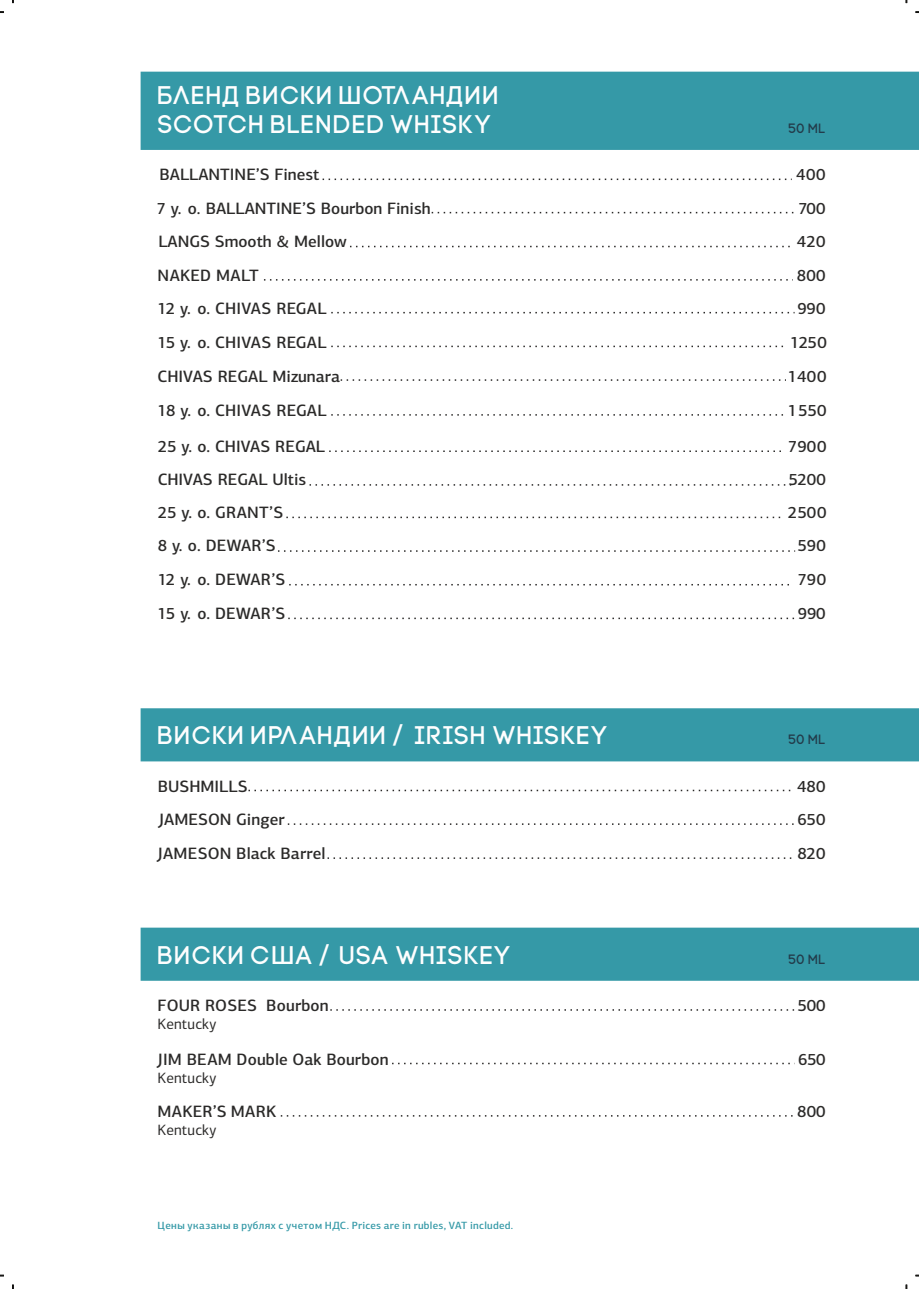
<style>
.page{position:relative;width:919px;height:1289px;background:#fff}
.page>*{position:absolute;margin:0;border:0;box-sizing:border-box;transform-origin:0 0}
.t1{font:25.5px/28.5px "Code Pro";letter-spacing:.035em;color:#fefefe}
.t2{font:500 16.5px "PF Agora Sans Pro";color:#2b2a29}
.t3{font:500 16.5px "PF Agora Sans Pro";letter-spacing:.02em;color:#2b2a29}
.t4{font:15px "PF Agora Sans Pro";letter-spacing:.015em;color:#2b2a29}
.t5{font:13.5px "Code Pro";letter-spacing:.03em;color:#233c4b}
.t6{font:500 10.5px "PF Agora Sans Pro";letter-spacing:.03em;color:#3599a7}
</style>
<div class="page">
<svg style="left:322px;top:178px;width:470px;height:3px"></svg>
<svg style="left:431px;top:211px;width:363px;height:3px"></svg>
<div style="left:141px;top:927px;width:777px;height:53px;background:#3599a7"></div>
<div style="left:141px;top:708px;width:777px;height:53px;background:#3599a7"></div>
<div style="left:141px;top:72px;width:777px;height:78px;background:#3599a7"></div>
<svg style="left:350px;top:245px;width:440px;height:3px"></svg>
<svg style="left:263px;top:279px;width:530px;height:2px"></svg>
<svg style="left:331px;top:311px;width:464px;height:3px"></svg>
<svg style="left:331px;top:345px;width:453px;height:3px"></svg>
<svg style="left:331px;top:414px;width:452px;height:2px"></svg>
<svg style="left:286px;top:516px;width:495px;height:3px"></svg>
<svg style="left:278px;top:550px;width:518px;height:2px"></svg>
<svg style="left:289px;top:584px;width:500px;height:2px"></svg>
<svg style="left:288px;top:617px;width:507px;height:3px"></svg>
<svg style="left:248px;top:789px;width:543px;height:3px"></svg>
<svg style="left:327px;top:857px;width:465px;height:2px"></svg>
<svg style="left:330px;top:1009px;width:465px;height:2px"></svg>
<svg style="left:392px;top:1062px;width:403px;height:2px"></svg>
<svg style="left:280px;top:1115px;width:513px;height:2px"></svg>
<svg style="left:340px;top:379px;width:446px;height:2px"></svg>
<svg style="left:287px;top:823px;width:507px;height:2px"></svg>
<svg style="left:329px;top:450px;width:452px;height:2px"></svg>
<svg style="left:309px;top:484px;width:483px;height:2px"></svg>
<h1 class="t1" style="left:158px;top:84px;width:342px">БЛЕНД ВИСКИ ШОТЛАНДИИ<br>SCOTCH BLENDED WHISKY</h1>
<p class="t5" style="left:788px;top:123px;width:39px">50 ML</p>
<p class="t2" style="left:159px;top:167px;width:161px">BALLANTINE’S Finest</p>
<p class="t2" style="left:796px;top:167px;width:31px">400</p>
<p class="t2" style="left:156px;top:201px;width:275px">7 y. o. BALLANTINE’S Bourbon Finish</p>
<p class="t2" style="left:798px;top:201px;width:29px">700</p>
<p class="t2" style="left:158px;top:235px;width:190px">LANGS Smooth &amp; Mellow</p>
<p class="t2" style="left:796px;top:235px;width:30px">420</p>
<p class="t3" style="left:158px;top:268px;width:103px">NAKED MALT</p>
<p class="t2" style="left:796px;top:268px;width:30px">800</p>
<p class="t2" style="left:158px;top:302px;width:170px">12 y. o. CHIVAS REGAL</p>
<p class="t2" style="left:797px;top:302px;width:30px">990</p>
<p class="t2" style="left:158px;top:335px;width:170px">15 y. o. CHIVAS REGAL</p>
<p class="t2" style="left:790px;top:335px;width:38px">1250</p>
<p class="t2" style="left:158px;top:369px;width:184px">CHIVAS REGAL Mizunara</p>
<p class="t2" style="left:787px;top:369px;width:40px">1400</p>
<p class="t2" style="left:158px;top:404px;width:170px">18 y. o. CHIVAS REGAL</p>
<p class="t2" style="left:787px;top:404px;width:40px">1550</p>
<p class="t2" style="left:158px;top:439px;width:169px">25 y. o. CHIVAS REGAL</p>
<p class="t2" style="left:787px;top:439px;width:40px">7900</p>
<p class="t2" style="left:158px;top:473px;width:150px">CHIVAS REGAL Ultis</p>
<p class="t2" style="left:788px;top:473px;width:39px">5200</p>
<p class="t2" style="left:158px;top:505px;width:127px">25 y. o. GRANT’S</p>
<p class="t2" style="left:787px;top:505px;width:40px">2500</p>
<p class="t2" style="left:158px;top:539px;width:120px">8 y. o. DEWAR’S</p>
<p class="t2" style="left:797px;top:539px;width:30px">590</p>
<p class="t2" style="left:158px;top:572px;width:129px">12 y. o. DEWAR’S</p>
<p class="t2" style="left:797px;top:572px;width:30px">790</p>
<p class="t2" style="left:158px;top:606px;width:129px">15 y. o. DEWAR’S</p>
<p class="t2" style="left:797px;top:606px;width:29px">990</p>
<h1 class="t1" style="left:158px;top:723px;width:451px">ВИСКИ ИРЛАНДИИ / IRISH WHISKEY</h1>
<p class="t5" style="left:788px;top:734px;width:39px">50 ML</p>
<p class="t2" style="left:158px;top:779px;width:91px">BUSHMILLS</p>
<p class="t2" style="left:797px;top:779px;width:30px">480</p>
<p class="t2" style="left:159px;top:813px;width:127px">JAMESON Ginger</p>
<p class="t2" style="left:797px;top:813px;width:30px">650</p>
<p class="t2" style="left:158px;top:847px;width:169px">JAMESON Black Barrel</p>
<p class="t2" style="left:797px;top:847px;width:30px">820</p>
<h1 class="t1" style="left:158px;top:943px;width:355px">ВИСКИ США / USA WHISKEY</h1>
<p class="t5" style="left:788px;top:953px;width:39px">50 ML</p>
<p class="t2" style="left:157px;top:998px;width:173px">FOUR ROSES Bourbon</p>
<p class="t2" style="left:797px;top:998px;width:30px">500</p>
<p class="t4" style="left:158px;top:1017px;width:60px">Kentucky</p>
<p class="t2" style="left:158px;top:1052px;width:232px">JIM BEAM Double Oak Bourbon</p>
<p class="t2" style="left:798px;top:1052px;width:29px">650</p>
<p class="t4" style="left:158px;top:1071px;width:60px">Kentucky</p>
<p class="t3" style="left:158px;top:1104px;width:120px">MAKER’S MARK</p>
<p class="t2" style="left:797px;top:1104px;width:30px">800</p>
<p class="t4" style="left:158px;top:1123px;width:60px">Kentucky</p>
<p class="t6" style="left:158px;top:1220px;width:357px">Цены указаны в рублях с учетом НДС. Prices are in rubles, VAT included.</p>
</div>
